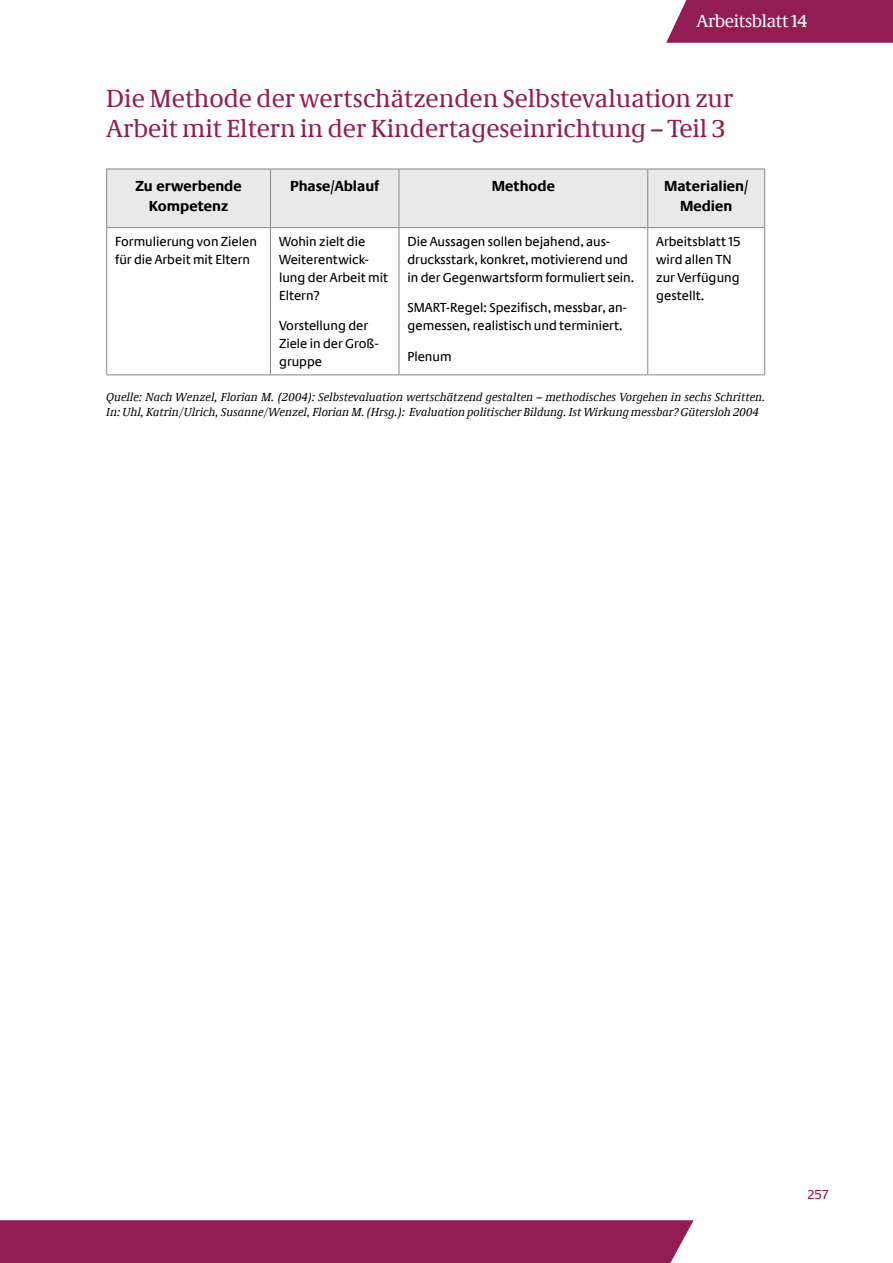
<style>
.page{position:relative;width:893px;height:1263px;background:#fff}
.page>*{position:absolute;margin:0;border:0;box-sizing:border-box;transform-origin:0 0}
.t1{font:25.5px/30px "Neue Demos";color:#931d52}
.t2{font:18px "Neue Demos";letter-spacing:-.02em;color:#fff}
.t3{font:700 15px/19.5px "Neue Praxis";color:#000;text-align:center}
.t4{font:13.5px/18px "Neue Praxis";color:#000}
.t5{font:13.5px "Neue Praxis";color:#931d52}
.t6{font:italic 12px/15px "Neue Demos";color:#000}
</style>
<div class="page">
<div style="left:0;top:1220px;width:694px;height:43px;background:#931d52"></div>
<div style="left:107px;top:170px;width:657px;height:57px;background:#e9e9ea"></div>
<hr style="left:106px;top:169px;width:164px;height:1px;background:#87888a">
<hr style="left:106px;top:169px;width:1px;height:58px;background:#87888a">
<hr style="left:270px;top:169px;width:129px;height:1px;background:#87888a">
<hr style="left:270px;top:169px;width:1px;height:58px;background:#87888a">
<hr style="left:399px;top:169px;width:249px;height:1px;background:#87888a">
<hr style="left:399px;top:169px;width:1px;height:58px;background:#87888a">
<hr style="left:648px;top:169px;width:117px;height:1px;background:#87888a">
<hr style="left:647px;top:169px;width:1px;height:58px;background:#87888a">
<hr style="left:764px;top:169px;width:1px;height:58px;background:#87888a">
<hr style="left:106px;top:227px;width:164px;height:1px;background:#87888a">
<hr style="left:106px;top:228px;width:1px;height:146px;background:#87888a">
<hr style="left:270px;top:227px;width:129px;height:1px;background:#87888a">
<hr style="left:270px;top:228px;width:1px;height:146px;background:#87888a">
<hr style="left:399px;top:227px;width:249px;height:1px;background:#87888a">
<hr style="left:399px;top:228px;width:1px;height:146px;background:#87888a">
<hr style="left:648px;top:227px;width:117px;height:1px;background:#87888a">
<hr style="left:647px;top:228px;width:1px;height:146px;background:#87888a">
<hr style="left:764px;top:228px;width:1px;height:146px;background:#87888a">
<hr style="left:106px;top:374px;width:164px;height:1px;background:#87888a">
<hr style="left:270px;top:374px;width:129px;height:1px;background:#87888a">
<hr style="left:399px;top:374px;width:249px;height:1px;background:#87888a">
<hr style="left:648px;top:374px;width:117px;height:1px;background:#87888a">
<svg style="left:666px;top:0;width:227px;height:43px;background:#98285a"></svg>
<h2 class="t2" style="left:696px;top:10px;width:112px">Arbeitsblatt 14</h2>
<h1 class="t1" style="left:106px;top:83px;width:628px">Die Methode der wertschätzenden Selbstevaluation zur<br>Arbeit mit Eltern in der Kindertageseinrichtung – Teil 3</h1>
<p class="t3" style="left:135px;top:176px;width:108px">Zu erwerbende<br>Kompetenz</p>
<p class="t3" style="left:290px;top:176px;width:91px">Phase/Ablauf</p>
<p class="t3" style="left:492px;top:176px;width:65px">Methode</p>
<p class="t3" style="left:664px;top:176px;width:86px">Materialien/<br>Medien</p>
<p class="t4" style="left:115px;top:232px;width:143px">Formulierung von Zielen für die Arbeit mit Eltern</p>
<p class="t4" style="left:279px;top:232px;width:111px">Wohin zielt die<br>Weiterentwick&shy;lung der Arbeit mit<br>Eltern?</p>
<p class="t4" style="left:279px;top:317px;width:101px">Vorstellung der<br>Ziele in der Groß&shy;gruppe</p>
<p class="t4" style="left:656px;top:232px;width:86px">Arbeitsblatt 15 wird allen TN zur Verfügung gestellt.</p>
<p class="t4" style="left:407px;top:232px;width:228px">Die Aussagen sollen bejahend, aus&shy;drucksstark, konkret, motivierend und in der Gegenwartsform formuliert sein.</p>
<p class="t4" style="left:407px;top:299px;width:221px">SMART-Regel: Spezifisch, messbar, an&shy;gemessen, realistisch und terminiert.</p>
<p class="t4" style="left:407px;top:347px;width:46px">Plenum</p>
<p class="t6" style="left:106px;top:390px;width:661px">Quelle: Nach Wenzel, Florian M. (2004): Selbstevaluation wertschätzend gestalten – methodisches Vorgehen in sechs Schritten.<br>In: Uhl, Katrin/Ulrich, Susanne/Wenzel, Florian M. (Hrsg.): Evaluation politischer Bildung. Ist Wirkung messbar? Gütersloh 2004</p>
<p class="t5" style="left:808px;top:1186px;width:22px">257</p>
</div>
